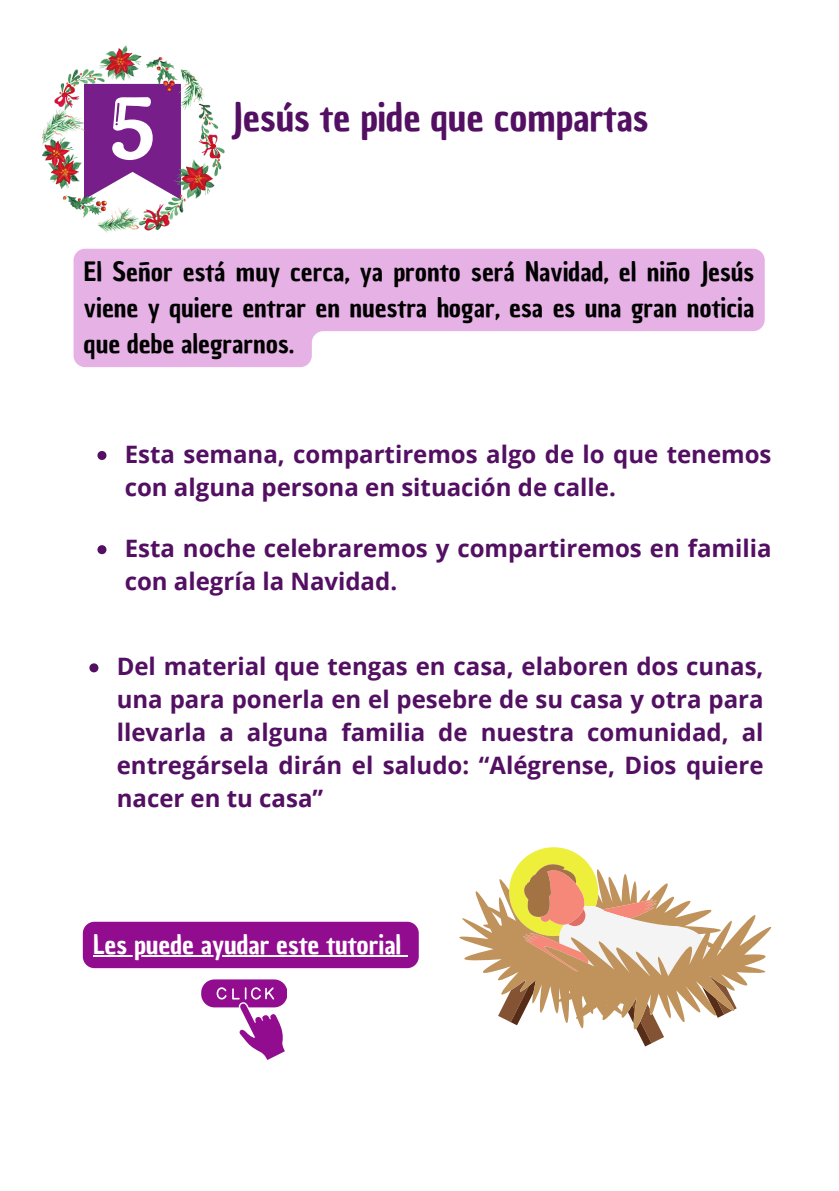
<style>
.page{position:relative;width:839px;height:1191px;background:#fff}
.page>*{position:absolute;margin:0;border:0;box-sizing:border-box;transform-origin:0 0}
.t1{font:38px "Chau Philomene One";color:#530f62}
.t2{font:26px/36px "Chau Philomene One";color:#000;text-align:justify}
.t3{font:26px "Chau Philomene One";color:#fff}
.t4{font:700 24px/33px "Open Sans";color:#530f62}
</style>
<div class="page">
<svg style="left:524px;top:847px;width:59px;height:11px"></svg>
<svg style="left:459px;top:858px;width:313px;height:189px"></svg>
<svg style="left:201px;top:979px;width:86px;height:81px"></svg>
<img style="left:42px;top:45px;width:183px;height:188px">
<svg style="left:74px;top:249px;width:690px;height:118px;fill:#e6b1e5"></svg>
<div style="left:83px;top:922px;width:336px;height:46px;background:#920c8f;border-radius:12px"></div>
<hr style="left:93px;top:955px;width:308px;height:2px;background:#fff">
<svg style="left:401px;top:955px;width:7px;height:2px"></svg>
<svg style="left:89px;top:663px;width:9px;height:9px"></svg>
<svg style="left:97px;top:545px;width:9px;height:9px"></svg>
<svg style="left:97px;top:451px;width:9px;height:9px"></svg>
<p class="t1" style="left:232px;top:91px;width:418px">Jesús te pide que compartas</p>
<p class="t2" style="left:84px;top:254px;width:671px">El Señor está muy cerca, ya pronto será Navidad, el niño Jesús viene y quiere entrar en nuestra hogar, esa es una gran noticia que debe alegrarnos.</p>
<p class="t4" style="left:125px;top:437px;width:648px">Esta semana, compartiremos algo de lo que tenemos con alguna persona en situación de calle.</p>
<p class="t4" style="left:125px;top:531px;width:648px">Esta noche celebraremos y compartiremos en familia con alegría la Navidad.</p>
<p class="t4" style="left:117px;top:650px;width:648px;text-align:justify">Del material que tengas en casa, elaboren dos cunas, una para ponerla en el pesebre de su casa y otra para llevarla a alguna familia de nuestra comunidad, al entregársela dirán el saludo: “Alégrense, Dios quiere nacer en tu casa”</p>
<p class="t3" style="left:93px;top:927px;width:310px">Les puede ayudar este tutorial</p>
</div>
